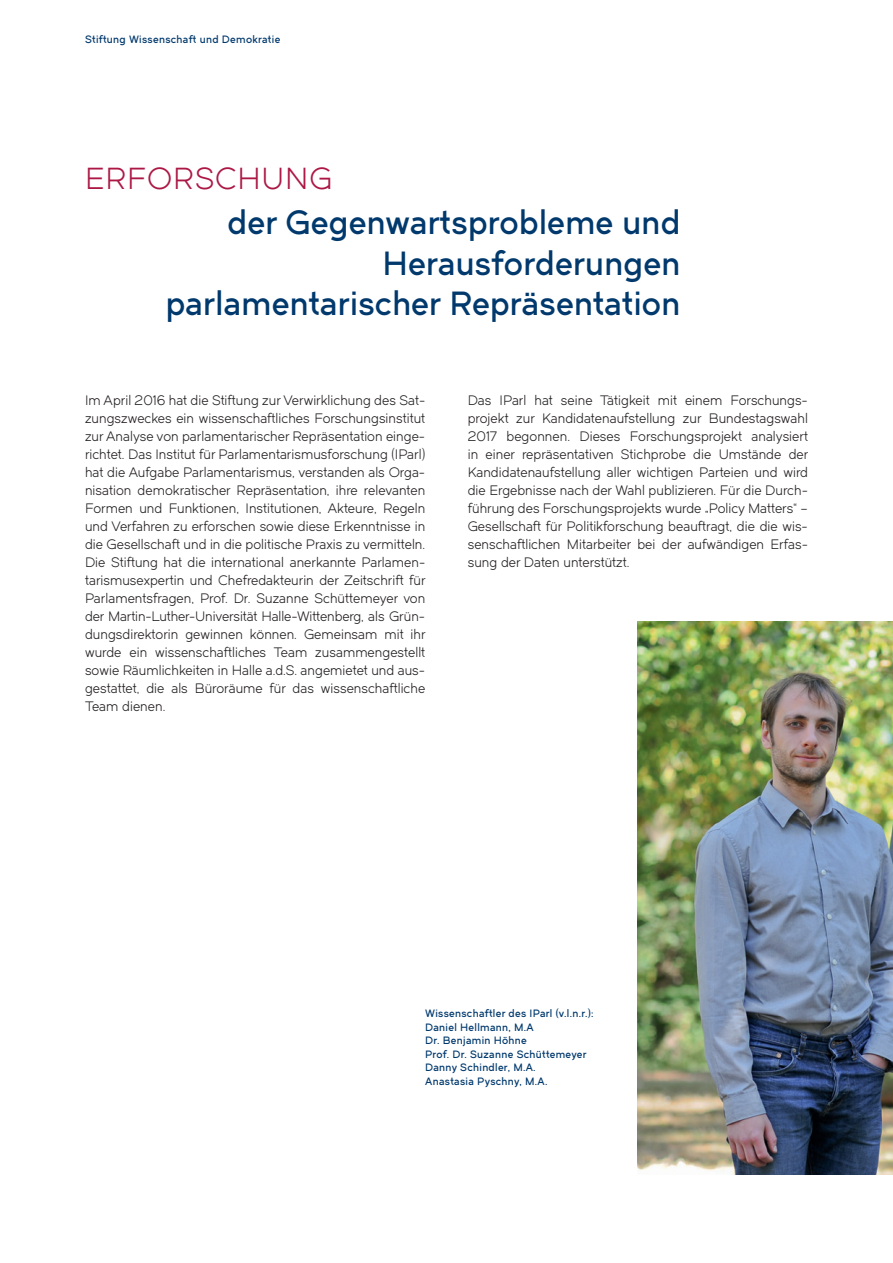
<style>
.page{position:relative;width:893px;height:1263px;background:#fff}
.page>*{position:absolute;margin:0;border:0;box-sizing:border-box;transform-origin:0 0}
.t1{font:33px/40.5px "Dual 600";letter-spacing:.01em;color:#01396d;text-align:right}
.t2{font:30px "Dual 400";letter-spacing:.03em;color:#ac1846}
.t3{font:13.5px/18px "Dual 400";letter-spacing:.005em;color:#231f20;text-align:justify}
.t4{font:10.5px/13.5px "Dual 600";letter-spacing:.03em;color:#01396d}
</style>
<div class="page">
<img style="left:638px;top:621px;width:255px;height:554px">
<p class="t4" style="left:85px;top:32px;width:197px">Stiftung Wissenschaft und Demokratie</p>
<h2 class="t2" style="left:85px;top:160px;width:249px">ERFORSCHUNG</h2>
<h1 class="t1" style="left:166px;top:202px;width:516px">der Gegenwartsprobleme und<br>Herausforderungen parlamentarischer Repräsentation</h1>
<p class="t3" style="left:85px;top:391px;width:342px">Im April 2016 hat die Stiftung zur Verwirklichung des Sat&shy;zungszweckes ein wissenschaftliches Forschungsinstitut zur Analyse von parlamentarischer Repräsentation einge&shy;richtet. Das Institut für Parlamentarismusforschung (IParl) hat die Aufgabe Parlamentarismus, verstanden als Orga&shy;nisation demokratischer Repräsentation, ihre relevanten Formen und Funktionen, Institutionen, Akteure, Regeln und Verfahren zu erforschen sowie diese Erkenntnisse in die Gesellschaft und in die politische Praxis zu vermitteln.<br>Die Stiftung hat die international anerkannte Parlamen&shy;tarismusexpertin und Chefredakteurin der Zeitschrift für Parlamentsfragen, Prof. Dr. Suzanne Schüttemeyer von der Martin-Luther-Universität Halle-Wittenberg, als Grün&shy;dungsdirektorin gewinnen können. Gemeinsam mit ihr wurde ein wissenschaftliches Team zusammengestellt sowie Räumlichkeiten in Halle a.d.S. angemietet und aus&shy;gestattet, die als Büroräume für das wissenschaftliche Team dienen.</p>
<p class="t3" style="left:468px;top:391px;width:342px">Das IParl hat seine Tätigkeit mit einem Forschungs&shy;projekt zur Kandidatenaufstellung zur Bundestagswahl 2017 begonnen. Dieses Forschungsprojekt analysiert in einer repräsentativen Stichprobe die Umstände der Kandidatenaufstellung aller wichtigen Parteien und wird die Ergebnisse nach der Wahl publizieren. Für die Durch&shy;führung des Forschungsprojekts wurde „Policy Matters“ – Gesellschaft für Politikforschung beauftragt, die die wis&shy;senschaftlichen Mitarbeiter bei der aufwändigen Erfas&shy;sung der Daten unterstützt.</p>
<p class="t4" style="left:425px;top:1006px;width:170px">Wissenschaftler des IParl (v.l.n.r.):<br>Daniel Hellmann, M.A<br>Dr. Benjamin Höhne<br>Prof. Dr. Suzanne Schüttemeyer<br>Danny Schindler, M.A.<br>Anastasia Pyschny, M.A.</p>
</div>
